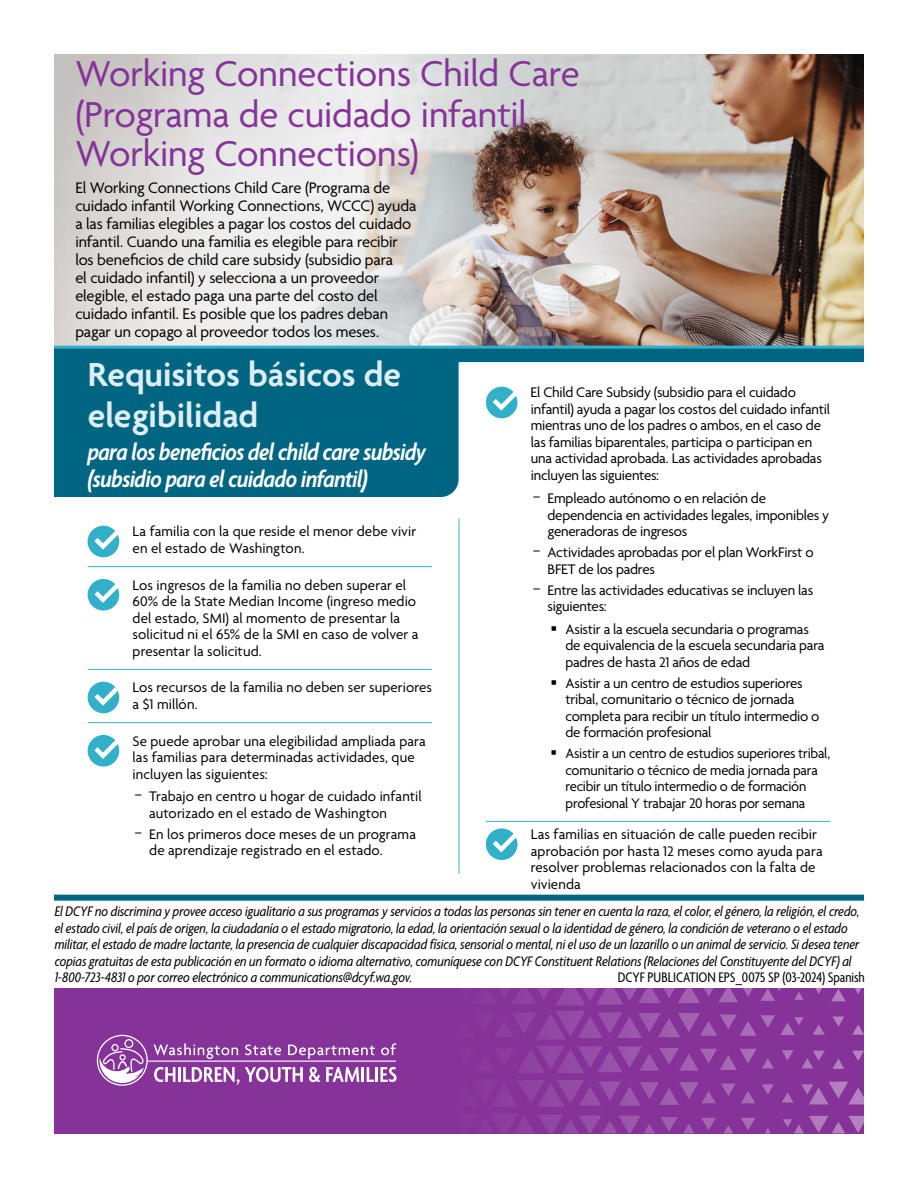
<style>
.page{position:relative;width:918px;height:1188px;background:#fff}
.page>*{position:absolute;margin:0;border:0;box-sizing:border-box;transform-origin:0 0}
.t1{font:39px/39.8px "Agenda";letter-spacing:-.005em;color:#863399}
.t2{font:600 36px/40.5px "Agenda";color:#dceef3}
.t3{font:italic 600 condensed 25.5px/27px "Agenda";letter-spacing:-.02em;color:#fff}
.t4{font:16.5px/18px "Agenda";letter-spacing:-.01em;color:#000}
.t5{font:15px/16.5px "Agenda";letter-spacing:-.01em;color:#000}
.t6{font:italic condensed 15px/16.5px "Agenda";letter-spacing:-.005em;color:#000}
.t7{font:condensed 15px "Agenda";letter-spacing:-.005em;color:#000}
.s1{font-size:14.4px}
</style>
<div class="page">
<div style="left:54px;top:988px;width:810px;height:145px;background:#863399"></div>
<svg style="left:661px;top:1117px;width:33px;height:16px"></svg>
<svg style="left:782px;top:1092px;width:12px;height:11px"></svg>
<svg style="left:782px;top:1050px;width:12px;height:10px"></svg>
<svg style="left:762px;top:1084px;width:12px;height:11px"></svg>
<svg style="left:765px;top:1128px;width:6px;height:5px"></svg>
<svg style="left:741px;top:1118px;width:14px;height:12px"></svg>
<svg style="left:724px;top:1125px;width:9px;height:8px"></svg>
<svg style="left:701px;top:1118px;width:15px;height:12px"></svg>
<svg style="left:504px;top:1046px;width:270px;height:27px"></svg>
<svg style="left:504px;top:988px;width:249px;height:17px"></svg>
<svg style="left:504px;top:1114px;width:151px;height:19px"></svg>
<svg style="left:504px;top:1080px;width:251px;height:27px"></svg>
<svg style="left:783px;top:1116px;width:81px;height:17px"></svg>
<svg style="left:801px;top:1082px;width:63px;height:22px"></svg>
<svg style="left:802px;top:1051px;width:22px;height:17px"></svg>
<svg style="left:852px;top:1024px;width:12px;height:11px"></svg>
<svg style="left:832px;top:1059px;width:12px;height:10px"></svg>
<svg style="left:832px;top:1016px;width:12px;height:11px"></svg>
<svg style="left:852px;top:1051px;width:12px;height:10px"></svg>
<svg style="left:813px;top:1024px;width:12px;height:11px"></svg>
<svg style="left:794px;top:992px;width:10px;height:8px"></svg>
<svg style="left:761px;top:988px;width:20px;height:13px"></svg>
<svg style="left:504px;top:1011px;width:300px;height:29px"></svg>
<svg style="left:815px;top:988px;width:7px;height:6px"></svg>
<svg style="left:831px;top:989px;width:15px;height:12px"></svg>
<svg style="left:855px;top:988px;width:7px;height:6px"></svg>
<svg style="left:154px;top:1067px;width:21px;height:15px"></svg>
<hr style="left:178px;top:1067px;width:3px;height:15px;background:#fff">
<svg style="left:183px;top:1067px;width:120px;height:18px"></svg>
<svg style="left:309px;top:1067px;width:50px;height:15px"></svg>
<hr style="left:361px;top:1067px;width:3px;height:15px;background:#fff">
<svg style="left:367px;top:1067px;width:7px;height:15px"></svg>
<hr style="left:375px;top:1067px;width:3px;height:15px;background:#fff">
<svg style="left:380px;top:1067px;width:17px;height:15px"></svg>
<hr style="left:147px;top:1061px;width:249px;height:1px;background:#fff">
<svg style="left:154px;top:1043px;width:84px;height:16px"></svg>
<svg style="left:245px;top:1044px;width:36px;height:11px"></svg>
<svg style="left:288px;top:1045px;width:87px;height:14px"></svg>
<svg style="left:381px;top:1043px;width:15px;height:12px"></svg>
<div style="left:97px;top:1035px;width:51px;height:51px;border:1px solid #fff;border-radius:50%"></div>
<div style="left:124px;top:1039px;width:9px;height:9px;border:1px solid #fff;border-radius:50%"></div>
<div style="left:111px;top:1044px;width:8px;height:7px;border:1px solid #fff;border-radius:50%"></div>
<svg style="left:100px;top:1047px;width:46px;height:36px"></svg>
<div style="left:54px;top:362px;width:405px;height:135px;background:#006580"></div>
<img style="left:54px;top:54px;width:810px;height:292px">
<div style="left:54px;top:347px;width:810px;height:15px;background:#006580"></div>
<hr style="left:459px;top:518px;width:1px;height:356px;background:#36b0c9">
<div style="left:54px;top:895px;width:810px;height:6px;background:#006580"></div>
<hr style="left:54px;top:346px;width:810px;height:3px;background:#36b0c9">
<hr style="left:88px;top:566px;width:344px;height:1px;background:#36b0c9">
<hr style="left:88px;top:669px;width:344px;height:1px;background:#36b0c9">
<hr style="left:88px;top:722px;width:344px;height:1px;background:#36b0c9">
<svg style="left:88px;top:526px;width:31px;height:31px"></svg>
<svg style="left:88px;top:579px;width:31px;height:32px"></svg>
<svg style="left:88px;top:682px;width:31px;height:31px"></svg>
<svg style="left:88px;top:735px;width:31px;height:32px"></svg>
<hr style="left:486px;top:821px;width:344px;height:1px;background:#36b0c9">
<svg style="left:486px;top:387px;width:31px;height:31px"></svg>
<svg style="left:486px;top:828px;width:31px;height:32px"></svg>
<h1 class="t1" style="left:75px;top:56px;width:506px">Working Connections Child Care (Programa de cuidado infantil<br>Working Connections)</h1>
<p class="t4" style="left:75px;top:179px;width:342px">El Working Connections Child Care (Programa de cuidado infantil Working Connections, WCCC) ayuda a las familias elegibles a pagar los costos del cuidado infantil. Cuando una familia es elegible para recibir los beneficios de child care subsidy (subsidio para<br>el cuidado infantil) y selecciona a un proveedor elegible, el estado paga una parte del costo del cuidado infantil. Es posible que los padres deban pagar un copago al proveedor todos los meses.</p>
<h2 class="t2" style="left:88px;top:357px;width:315px">Requisitos básicos de elegibilidad</h2>
<h3 class="t3" style="left:88px;top:440px;width:340px">para los beneficios del child care subsidy (subsidio para el cuidado infantil)</h3>
<p class="t5" style="left:133px;top:524px;width:285px">La familia con la que reside el menor debe vivir en el estado de Washington.</p>
<p class="t5" style="left:133px;top:577px;width:287px">Los ingresos de la familia no deben superar el 60% de la State Median Income (ingreso medio del estado, SMI) al momento de presentar la solicitud ni el 65% de la SMI en caso de volver a presentar la solicitud.</p>
<p class="t5" style="left:133px;top:680px;width:301px">Los recursos de la familia no deben ser superiores a $1 millón.</p>
<p class="t5" style="left:133px;top:733px;width:295px">Se puede aprobar una elegibilidad ampliada para las familias para determinadas actividades, que incluyen las siguientes:</p>
<p class="t5" style="left:149px;top:789px;width:274px;text-indent:-15px"><span class="s1">-</span> Trabajo en centro u hogar de cuidado infantil autorizado en el estado de Washington</p>
<p class="t5" style="left:149px;top:826px;width:268px;text-indent:-15px"><span class="s1">-</span> En los primeros doce meses de un programa de aprendizaje registrado en el estado.</p>
<p class="t5" style="left:531px;top:385px;width:301px">El Child Care Subsidy (subsidio para el cuidado infantil) ayuda a pagar los costos del cuidado infantil mientras uno de los padres o ambos, en el caso de las familias biparentales, participa o participan en una actividad aprobada. Las actividades aprobadas incluyen las siguientes:</p>
<p class="t5" style="left:548px;top:491px;width:283px;text-indent:-15px"><span class="s1">-</span> Empleado autónomo o en relación de dependencia en actividades legales, imponibles y generadoras de ingresos</p>
<p class="t5" style="left:548px;top:545px;width:268px;text-indent:-15px"><span class="s1">-</span> Actividades aprobadas por el plan WorkFirst o<br>BFET de los padres</p>
<p class="t5" style="left:548px;top:582px;width:267px;text-indent:-15px"><span class="s1">-</span> Entre las actividades educativas se incluyen las siguientes:</p>
<p class="t5" style="left:566px;top:621px;width:261px">Asistir a la escuela secundaria o programas de equivalencia de la escuela secundaria para padres de hasta 21 años de edad</p>
<p class="t5" style="left:566px;top:675px;width:256px">Asistir a un centro de estudios superiores tribal, comunitario o técnico de jornada completa para recibir un título intermedio o de formación profesional</p>
<p class="t5" style="left:566px;top:746px;width:266px">Asistir a un centro de estudios superiores tribal, comunitario o técnico de media jornada para recibir un título intermedio o de formación profesional Y trabajar 20 horas por semana</p>
<p class="t5" style="left:531px;top:827px;width:293px">Las familias en situación de calle pueden recibir aprobación por hasta 12 meses como ayuda para resolver problemas relacionados con la falta de vivienda</p>
<p class="t6" style="left:55px;top:903px;width:806px">El DCYF no discrimina y provee acceso igualitario a sus programas y servicios a todas las personas sin tener en cuenta la raza, el color, el género, la religión, el credo, el estado civil, el país de origen, la ciudadanía o el estado migratorio, la edad, la orientación sexual o la identidad de género, la condición de veterano o el estado militar, el estado de madre lactante, la presencia de cualquier discapacidad física, sensorial o mental, ni el uso de un lazarillo o un animal de servicio. Si desea tener copias gratuitas de esta publicación en un formato o idioma alternativo, comuníquese con DCYF Constituent Relations (Relaciones del Constituyente del DCYF) al 1-800-723-4831 o por correo electrónico a communications@dcyf.wa.gov.</p>
<p class="t7" style="left:618px;top:970px;width:248px">DCYF PUBLICATION EPS_0075 SP (03-2024) Spanish</p>
</div>
